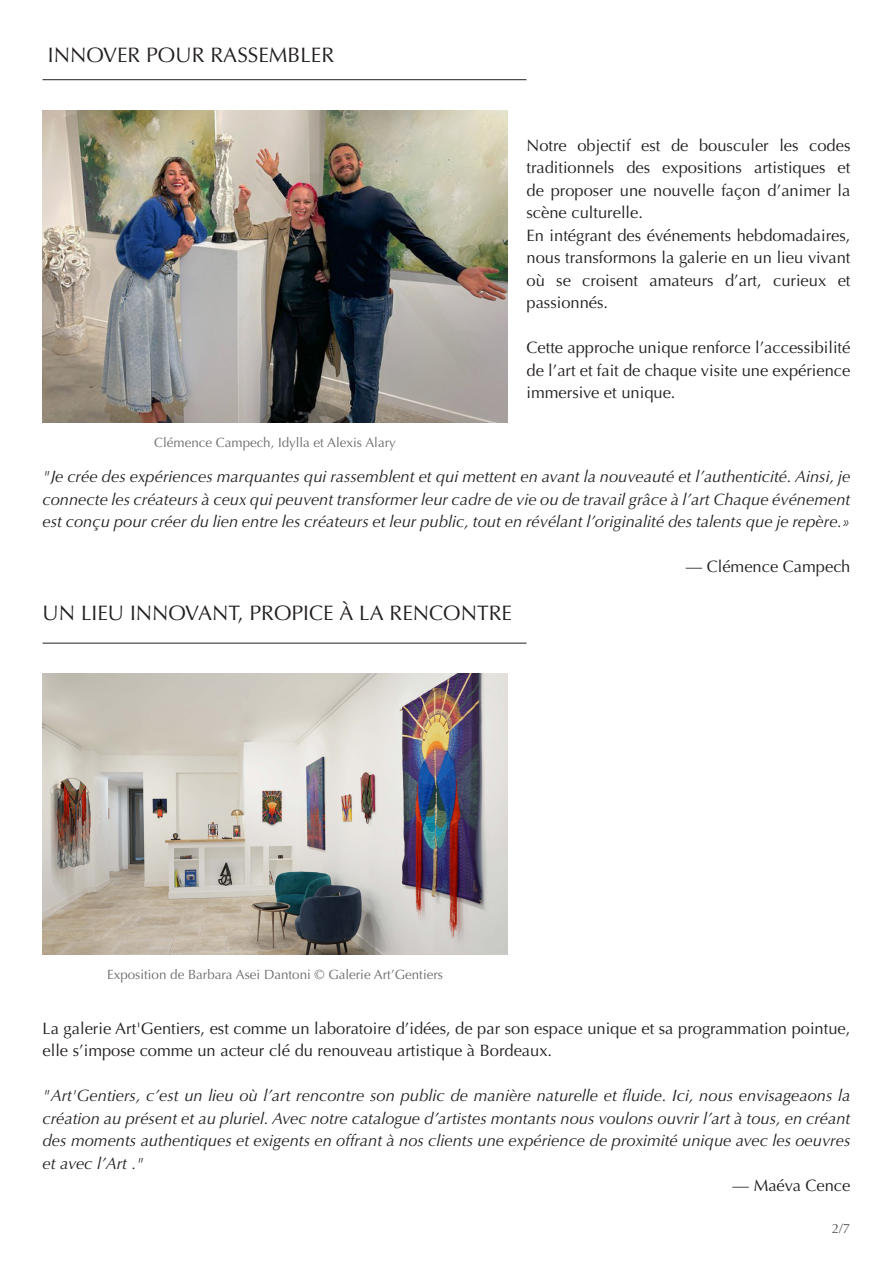
<style>
.page{position:relative;width:893px;height:1263px;background:#fff}
.page>*{position:absolute;margin:0;border:0;box-sizing:border-box;transform-origin:0 0}
.t1{font:21px "Optima";color:#231f20}
.t2{font:italic 16.5px/22.5px "Optima";color:#231f20;text-align:justify}
.t3{font:16.5px/22.5px "Optima";color:#231f20;text-align:justify}
.t4{font:13.5px "Optima";color:#57585a}
.t5{font:13.35px "Optima";color:#6c6d70}
</style>
<div class="page">
<img style="left:43px;top:111px;width:465px;height:312px">
<img style="left:43px;top:673px;width:465px;height:282px">
<hr style="left:43px;top:643px;width:484px;height:1px;background:#231f20">
<hr style="left:43px;top:79px;width:484px;height:1px;background:#231f20">
<p class="t1" style="left:48px;top:43px;width:288px">INNOVER POUR RASSEMBLER</p>
<p class="t5" style="left:154px;top:435px;width:243px">Clémence Campech, Idylla et Alexis Alary</p>
<p class="t3" style="left:527px;top:134px;width:325px">Notre objectif est de bousculer les codes traditionnels des expositions artistiques et de proposer une nouvelle façon d’animer la scène culturelle.</p>
<p class="t3" style="left:527px;top:224px;width:325px">En intégrant des événements hebdomadaires, nous transformons la galerie en un lieu vivant où se croisent amateurs d’art, curieux et passionnés.</p>
<p class="t3" style="left:527px;top:336px;width:325px">Cette approche unique renforce l’accessibilité de l’art et fait de chaque visite une expérience immersive et unique.</p>
<p class="t2" style="left:43px;top:465px;width:809px">"Je crée des expériences marquantes qui rassemblent et qui mettent en avant la nouveauté et l’authenticité. Ainsi, je connecte les créateurs à ceux qui peuvent transformer leur cadre de vie ou de travail grâce à l’art Chaque événement est conçu pour créer du lien entre les créateurs et leur public, tout en révélant l’originalité des talents que je repère.»</p>
<p class="t3" style="left:686px;top:556px;width:166px">— Clémence Campech</p>
<p class="t1" style="left:43px;top:601px;width:471px">UN LIEU INNOVANT, PROPICE À LA RENCONTRE</p>
<p class="t5" style="left:107px;top:967px;width:338px">Exposition de Barbara Asei Dantoni © Galerie Art’Gentiers</p>
<p class="t3" style="left:43px;top:1017px;width:809px">La galerie Art'Gentiers, est comme un laboratoire d’idées, de par son espace unique et sa programmation pointue, elle s’impose comme un acteur clé du renouveau artistique à Bordeaux.</p>
<p class="t2" style="left:43px;top:1084px;width:809px">"Art'Gentiers, c’est un lieu où l’art rencontre son public de manière naturelle et fluide. Ici, nous envisageaons la création au présent et au pluriel. Avec notre catalogue d’artistes montants nous voulons ouvrir l’art à tous, en créant des moments authentiques et exigents en offrant à nos clients une expérience de proximité unique avec les oeuvres et avec l’Art ."</p>
<p class="t3" style="left:733px;top:1174px;width:119px">— Maéva Cence</p>
<p class="t4" style="left:832px;top:1220px;width:20px">2/7</p>
</div>
